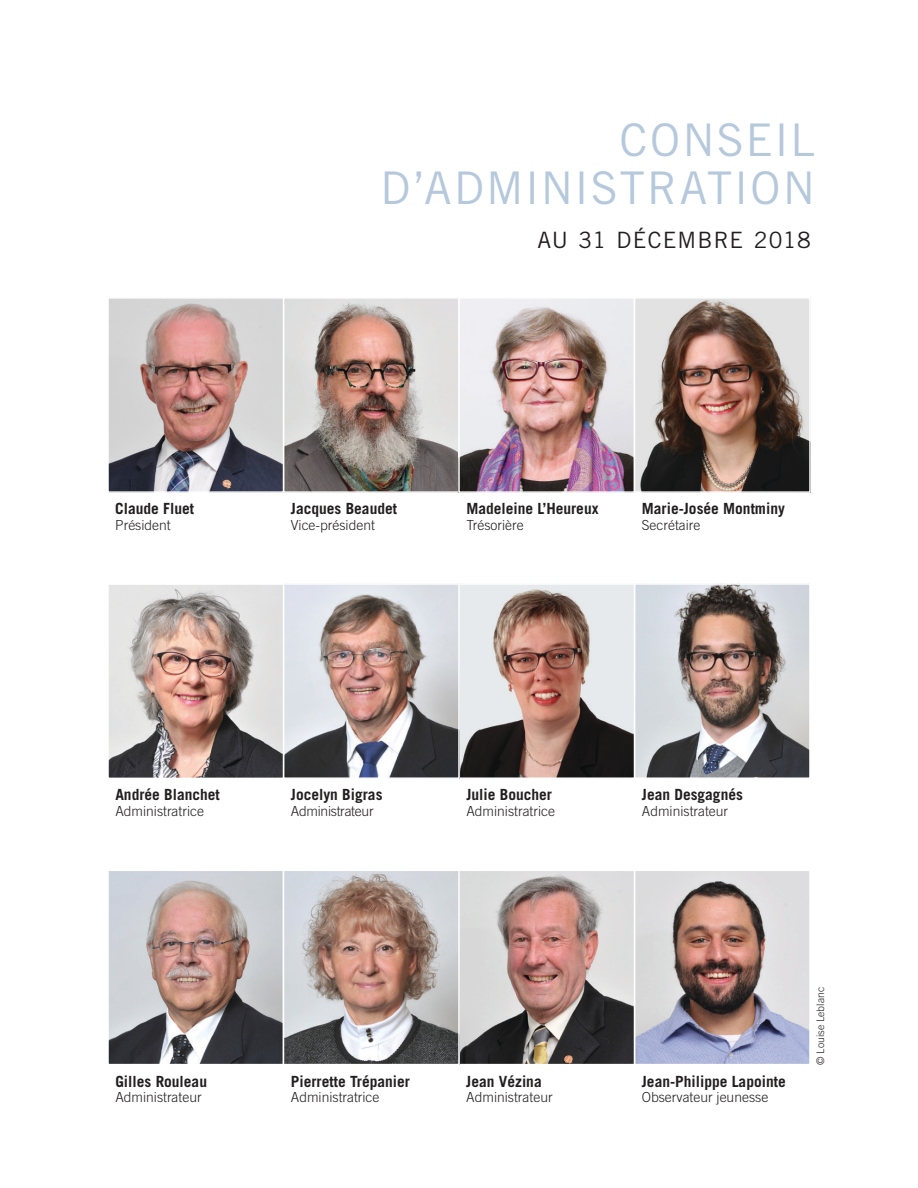
<style>
.page{position:relative;width:918px;height:1188px;background:#fff}
.page>*{position:absolute;margin:0;border:0;box-sizing:border-box;transform-origin:0 0}
.t1{font:45px/48px "Trade Gothic";letter-spacing:.04em;color:#b5c8dc;text-align:right}
.t2{font:22.5px "Trade Gothic";letter-spacing:.045em;color:#231f20}
.t3{font:700 15.45px "Trade Gothic";color:#231f20}
.t4{font:300 13.95px "Trade Gothic";color:#231f20}
.t5{font:300 13.95px "Trade Gothic";letter-spacing:-.02em;color:#231f20}
.t6{font:300 10.5px "Trade Gothic";color:#231f20}
</style>
<div class="page">
<img style="left:110px;top:586px;width:698px;height:190px">
<div style="left:634px;top:583px;width:177px;height:196px;border:2px solid #fff"></div>
<div style="left:458px;top:583px;width:177px;height:196px;border:2px solid #fff"></div>
<div style="left:283px;top:583px;width:177px;height:196px;border:2px solid #fff"></div>
<img style="left:110px;top:300px;width:698px;height:190px">
<div style="left:283px;top:297px;width:177px;height:196px;border:2px solid #fff"></div>
<div style="left:107px;top:297px;width:177px;height:196px;border:2px solid #fff"></div>
<div style="left:458px;top:297px;width:177px;height:196px;border:2px solid #fff"></div>
<img style="left:110px;top:873px;width:698px;height:189px">
<div style="left:634px;top:870px;width:177px;height:195px;border:2px solid #fff"></div>
<div style="left:458px;top:870px;width:177px;height:195px;border:2px solid #fff"></div>
<div style="left:107px;top:870px;width:177px;height:195px;border:2px solid #fff"></div>
<div style="left:283px;top:870px;width:177px;height:195px;border:2px solid #fff"></div>
<div style="left:634px;top:297px;width:177px;height:196px;border:2px solid #fff"></div>
<div style="left:107px;top:583px;width:177px;height:196px;border:2px solid #fff"></div>
<h1 class="t1" style="left:380px;top:115px;width:436px">CONSEIL<br>D’ADMINISTRATION</h1>
<h2 class="t2" style="left:537px;top:226px;width:275px">AU 31 DÉCEMBRE 2018</h2>
<p class="t3" style="left:115px;top:499px;width:80px">Claude Fluet</p>
<p class="t4" style="left:115px;top:516px;width:57px">Président</p>
<p class="t3" style="left:291px;top:499px;width:108px">Jacques Beaudet</p>
<p class="t4" style="left:291px;top:516px;width:86px">Vice-président</p>
<p class="t3" style="left:466px;top:499px;width:134px">Madeleine L’Heureux</p>
<p class="t4" style="left:466px;top:516px;width:59px">Trésorière</p>
<p class="t3" style="left:642px;top:499px;width:145px">Marie-Josée Montminy</p>
<p class="t4" style="left:642px;top:516px;width:60px">Secrétaire</p>
<p class="t3" style="left:115px;top:785px;width:106px">Andrée Blanchet</p>
<p class="t4" style="left:115px;top:803px;width:90px">Administratrice</p>
<p class="t3" style="left:291px;top:785px;width:93px">Jocelyn Bigras</p>
<p class="t5" style="left:291px;top:803px;width:84px">Administrateur</p>
<p class="t3" style="left:466px;top:785px;width:87px">Julie Boucher</p>
<p class="t4" style="left:466px;top:803px;width:90px">Administratrice</p>
<p class="t3" style="left:115px;top:1072px;width:93px">Gilles Rouleau</p>
<p class="t4" style="left:115px;top:1089px;width:88px">Administrateur</p>
<p class="t3" style="left:291px;top:1072px;width:121px">Pierrette Trépanier</p>
<p class="t4" style="left:291px;top:1089px;width:90px">Administratrice</p>
<p class="t3" style="left:466px;top:1072px;width:77px">Jean Vézina</p>
<p class="t4" style="left:466px;top:1089px;width:88px">Administrateur</p>
<p class="t3" style="left:642px;top:785px;width:103px">Jean Desgagnés</p>
<p class="t4" style="left:642px;top:803px;width:88px">Administrateur</p>
<p class="t3" style="left:642px;top:1072px;width:145px">Jean-Philippe Lapointe</p>
<p class="t4" style="left:642px;top:1089px;width:128px">Observateur jeunesse</p>
<p class="t6" style="left:814px;top:1065px;width:79px;rotate:-90deg">© Louise Leblanc</p>
</div>
